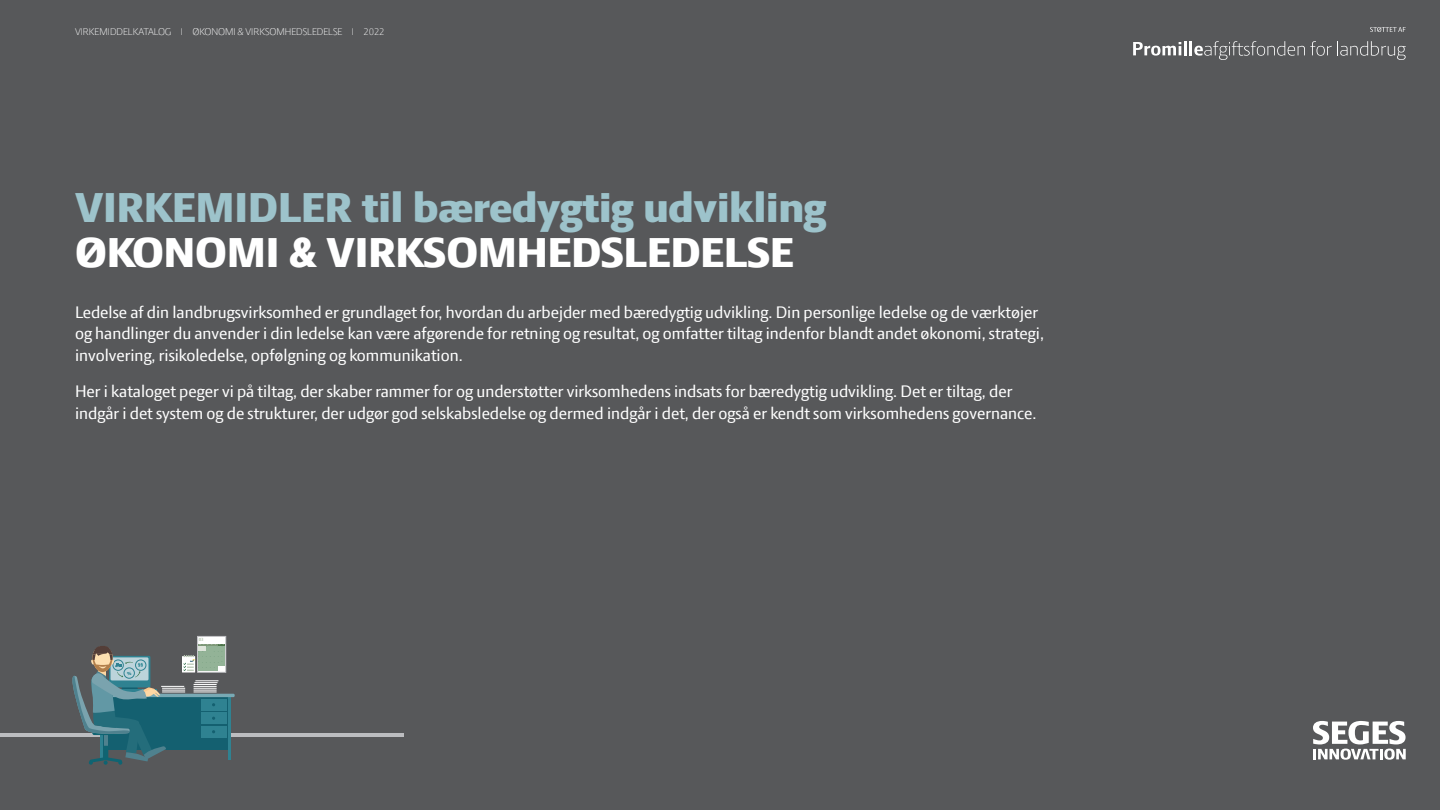
<style>
.page{position:relative;width:1440px;height:810px;background:#57585a}
.page>*{position:absolute;margin:0;border:0;box-sizing:border-box;transform-origin:0 0}
.t1{font:800 45px/45px "LF Press Sans";color:#9dc3cb}
.t2{font:18px/21.6px "LF Press Sans";color:#fff}
.t3{font:300 10.5px "LF Press Sans";color:#fff}
.t4{font:700 4.95px "LF Press Sans";color:#b5c5b0}
.t5{font:800 4.8px "LF Press Sans";color:#21808d}
.s1{color:#fff}
</style>
<div class="page">
<hr style="left:0;top:733px;width:403px;height:4px;background:#bcbdc0">
<hr style="left:228px;top:697px;width:3px;height:63px;background:#2f8291">
<hr style="left:96px;top:694px;width:139px;height:3px;background:#78a9b4">
<div style="left:201px;top:699px;width:25px;height:12px;background:#2f8291"></div>
<div style="left:201px;top:712px;width:25px;height:12px;background:#2f8291"></div>
<div style="left:201px;top:726px;width:25px;height:12px;background:#2f8291"></div>
<div style="left:198px;top:636px;width:28px;height:36px;background:#fff"></div>
<div style="left:197px;top:636px;width:29px;height:37px;border:1px solid #bcbdc0"></div>
<svg style="left:72px;top:645px;width:153px;height:120px"></svg>
<svg style="left:1133px;top:42px;width:48px;height:14px"></svg>
<hr style="left:1184px;top:41px;width:3px;height:14px;background:#fff">
<svg style="left:1190px;top:41px;width:216px;height:19px"></svg>
<svg style="left:1370px;top:27px;width:36px;height:5px"></svg>
<svg style="left:1313px;top:721px;width:93px;height:39px"></svg>
<p class="t3" style="left:75px;top:25px;width:311px">VIRKEMIDDELKATALOG I ØKONOMI &amp; VIRKSOMHEDSLEDELSE I 2022</p>
<p class="t1" style="left:75px;top:185px;width:753px">VIRKEMIDLER til bæredygtig udvikling<br><span class="s1">ØKONOMI &amp; VIRKSOMHEDSLEDELSE</span></p>
<p class="t2" style="left:75px;top:301px;width:971px">Ledelse af din landbrugsvirksomhed er grundlaget for, hvordan du arbejder med bæredygtig udvikling. Din personlige ledelse og de værktøjer og handlinger du anvender i din ledelse kan være afgørende for retning og resultat, og omfatter tiltag indenfor blandt andet økonomi, strategi, involvering, risikoledelse, opfølgning og kommunikation.</p>
<p class="t2" style="left:75px;top:380px;width:963px">Her i kataloget peger vi på tiltag, der skaber rammer for og understøtter virksomhedens indsats for bæredygtig udvikling. Det er tiltag, der indgår i det system og de strukturer, der udgør god selskabsledelse og dermed indgår i det, der også er kendt som virksomhedens governance.</p>
<p class="t5" style="left:138px;top:662px;width:6px">§§</p>
<p class="t5" style="left:127px;top:670px;width:6px">%</p>
<p class="t4" style="left:199px;top:637px;width:6px">03</p>
</div>
